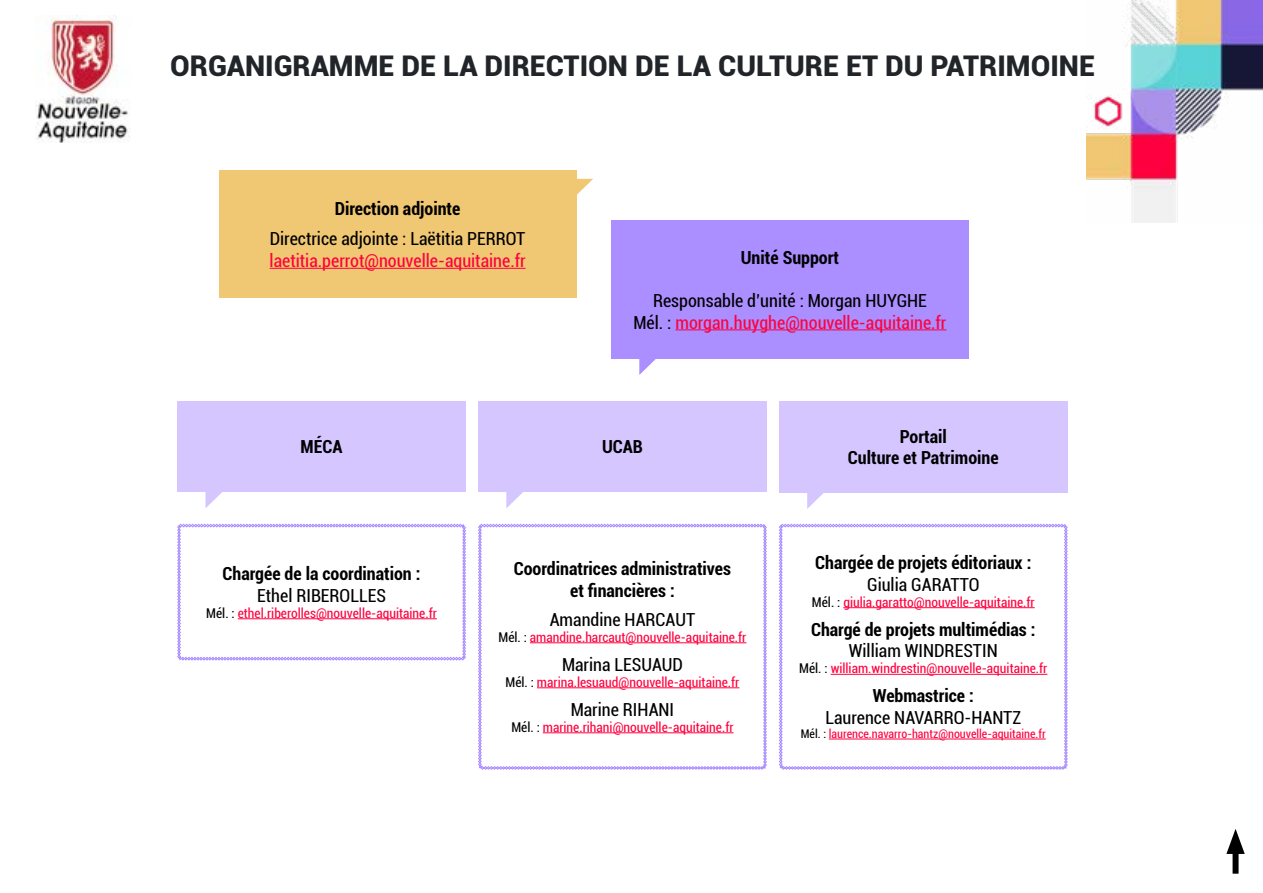
<style>
.page{position:relative;width:1263px;height:893px;background:#fff}
.page>*{position:absolute;margin:0;border:0;box-sizing:border-box;transform-origin:0 0}
.t1{font:900 28.5px "Roboto";color:#212529}
.t2{font:condensed 18px/21.6px "Roboto";color:#000;text-align:center}
.t3{font:700 condensed 18px/21.6px "Roboto";color:#000;text-align:center}
.t4{font:condensed 18px "Roboto";color:#ff003e}
.t5{font:condensed 13.5px "Roboto";color:#ff003e}
.t6{font:condensed 12px "Roboto";color:#ff003e}
.s1{color:#ff003e}
.s2{color:#000}
</style>
<div class="page">
<img style="left:1086px;top:0;width:177px;height:223px">
<img style="left:36px;top:16px;width:94px;height:126px">
<div style="left:1232px;top:843px;width:6px;height:28px;background:#000"></div>
<svg style="left:1226px;top:829px;width:19px;height:25px"></svg>
<div style="left:178px;top:401px;width:288px;height:91px;background:#d5c6ff"></div>
<svg style="left:205px;top:492px;width:17px;height:16px"></svg>
<svg style="left:177px;top:524px;width:289px;height:136px"></svg>
<div style="left:478px;top:401px;width:288px;height:91px;background:#d5c6ff"></div>
<svg style="left:506px;top:492px;width:17px;height:16px"></svg>
<svg style="left:478px;top:524px;width:289px;height:246px"></svg>
<div style="left:779px;top:401px;width:288px;height:91px;background:#d5c6ff"></div>
<svg style="left:807px;top:492px;width:18px;height:17px"></svg>
<svg style="left:779px;top:524px;width:288px;height:246px"></svg>
<div style="left:611px;top:220px;width:357px;height:139px;background:#ab8eff"></div>
<hr style="left:675px;top:329px;width:271px;height:1px;background:#ff003e">
<svg style="left:639px;top:359px;width:17px;height:16px"></svg>
<div style="left:219px;top:170px;width:357px;height:128px;background:#f0c773"></div>
<hr style="left:270px;top:268px;width:256px;height:1px;background:#ff003e">
<svg style="left:576px;top:179px;width:17px;height:17px"></svg>
<h1 class="t1" style="left:170px;top:45px;width:926px">ORGANIGRAMME DE LA DIRECTION DE LA CULTURE ET DU PATRIMOINE</h1>
<h2 class="t3" style="left:335px;top:197px;width:127px">Direction adjointe</h2>
<h2 class="t2" style="left:270px;top:228px;width:257px">Directrice adjointe : Laëtitia PERROT</h2>
<h2 class="t4" style="left:270px;top:248px;width:257px">laetitia.perrot@nouvelle-aquitaine.fr</h2>
<h2 class="t3" style="left:301px;top:435px;width:43px">MÉCA</h2>
<h2 class="t3" style="left:741px;top:246px;width:100px">Unité Support</h2>
<h2 class="t2" style="left:633px;top:289px;width:314px">Responsable d’unité : Morgan HUYGHE<br>Mél. : <span class="s1">morgan.huyghe@nouvelle-aquitaine.fr</span></h2>
<h2 class="t3" style="left:602px;top:435px;width:42px">UCAB</h2>
<h2 class="t3" style="left:848px;top:425px;width:152px">Portail<br>Culture et Patrimoine</h2>
<h2 class="t3" style="left:223px;top:562px;width:199px">Chargée de la coordination :</h2>
<h2 class="t2" style="left:257px;top:584px;width:130px">Ethel RIBEROLLES</h2>
<p class="t5" style="left:206px;top:604px;width:232px"><span class="s2">Mél. :</span> ethel.riberolles@nouvelle-aquitaine.fr</p>
<h2 class="t3" style="left:514px;top:557px;width:219px">Coordinatrices administratives et financières :</h2>
<h2 class="t2" style="left:550px;top:608px;width:147px">Amandine HARCAUT</h2>
<p class="t5" style="left:498px;top:628px;width:249px"><span class="s2">Mél. :</span> amandine.harcaut@nouvelle-aquitaine.fr</p>
<h2 class="t2" style="left:562px;top:653px;width:122px">Marina LESUAUD</h2>
<p class="t5" style="left:505px;top:673px;width:235px"><span class="s2">Mél. :</span> marina.lesuaud@nouvelle-aquitaine.fr</p>
<h2 class="t2" style="left:571px;top:698px;width:105px">Marine RIHANI</h2>
<p class="t5" style="left:511px;top:718px;width:224px"><span class="s2">Mél. :</span> marine.rihani@nouvelle-aquitaine.fr</p>
<h2 class="t3" style="left:815px;top:551px;width:218px">Chargée de projets éditoriaux :</h2>
<h2 class="t2" style="left:867px;top:573px;width:114px">Giulia GARATTO</h2>
<p class="t5" style="left:812px;top:592px;width:224px"><span class="s2">Mél. :</span> giulia.garatto@nouvelle-aquitaine.fr</p>
<h2 class="t3" style="left:811px;top:618px;width:226px">Chargé de projets multimédias :</h2>
<h2 class="t2" style="left:849px;top:639px;width:150px">William WINDRESTIN</h2>
<p class="t5" style="left:799px;top:659px;width:250px"><span class="s2">Mél. :</span> william.windrestin@nouvelle-aquitaine.fr</p>
<h2 class="t3" style="left:873px;top:684px;width:102px">Webmastrice :</h2>
<h2 class="t2" style="left:825px;top:706px;width:197px">Laurence NAVARRO-HANTZ</h2>
<p class="t6" style="left:801px;top:725px;width:246px"><span class="s2">Mél. :</span> laurence.navarro-hantz@nouvelle-aquitaine.fr</p>
</div>
